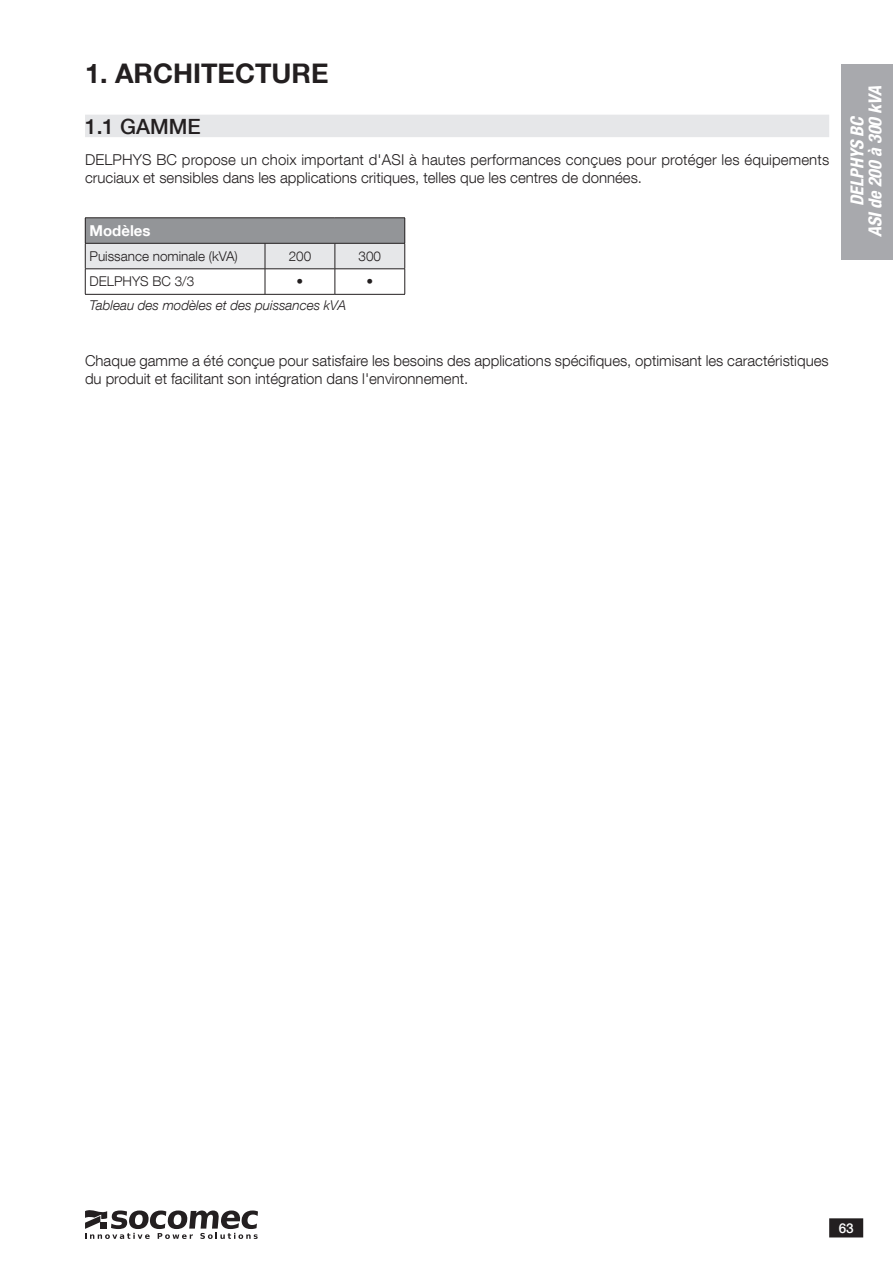
<style>
.page{position:relative;width:893px;height:1263px;background:#fff}
.page>*{position:absolute;margin:0;border:0;box-sizing:border-box;transform-origin:0 0}
.t1{font:700 27px "Helvetica Neue LT Com";color:#231f20}
.t2{font:500 21px "Helvetica Neue LT Com";color:#231f20}
.t3{font:italic 700 condensed 18px/18px "Helvetica Neue LT Com";color:#fff;text-align:center}
.t4{font:300 15px/18px "Helvetica Neue LT Com";color:#231f20}
.t5{font:700 15px "Helvetica Neue LT Com";color:#fff}
.t6{font:300 13.5px "Helvetica Neue LT Com";color:#231f20}
.t7{font:italic 300 13.5px "Helvetica Neue LT Com";color:#231f20}
.t8{font:500 13.5px "Helvetica Neue LT Com";color:#fff}
</style>
<div class="page">
<div style="left:85px;top:115px;width:744px;height:22px;background:#e6e7e9"></div>
<svg style="left:85px;top:218px;width:320px;height:76px"></svg>
<hr style="left:85px;top:294px;width:180px;height:1px;background:#231f20">
<hr style="left:265px;top:294px;width:70px;height:1px;background:#231f20">
<hr style="left:335px;top:294px;width:70px;height:1px;background:#231f20">
<div style="left:842px;top:64px;width:51px;height:195px;background:#a8a9ad"></div>
<svg style="left:85px;top:1210px;width:173px;height:29px"></svg>
<div style="left:100px;top:1222px;width:7px;height:7px;background:#231f20"></div>
<div style="left:830px;top:1219px;width:32px;height:18px;background:#231f20"></div>
<div style="left:829px;top:1218px;width:34px;height:19px;border:2px solid #231f20"></div>
<h1 class="t1" style="left:85px;top:56px;width:245px">1. ARCHITECTURE</h1>
<h2 class="t2" style="left:85px;top:114px;width:117px">1.1 GAMME</h2>
<p class="t4" style="left:85px;top:150px;width:746px">DELPHYS BC propose un choix important d'ASI à hautes performances conçues pour protéger les équipements cruciaux et sensibles dans les applications critiques, telles que les centres de données.</p>
<p class="t5" style="left:90px;top:221px;width:63px">Modèles</p>
<p class="t6" style="left:90px;top:248px;width:150px">Puissance nominale (kVA)</p>
<p class="t6" style="left:289px;top:248px;width:24px">200</p>
<p class="t6" style="left:359px;top:248px;width:24px">300</p>
<p class="t6" style="left:90px;top:273px;width:106px">DELPHYS BC 3/3</p>
<p class="t6" style="left:297px;top:273px;width:8px">•</p>
<p class="t6" style="left:366px;top:273px;width:8px">•</p>
<p class="t7" style="left:90px;top:297px;width:258px">Tableau des modèles et des puissances kVA</p>
<p class="t4" style="left:85px;top:351px;width:745px">Chaque gamme a été conçue pour satisfaire les besoins des applications spécifiques, optimisant les caractéristiques du produit et facilitant son intégration dans l'environnement.</p>
<p class="t3" style="left:848px;top:237px;width:153px;rotate:-90deg">DELPHYS BC<br>ASI de 200 à 300 kVA</p>
<p class="t8" style="left:839px;top:1220px;width:17px">63</p>
</div>
